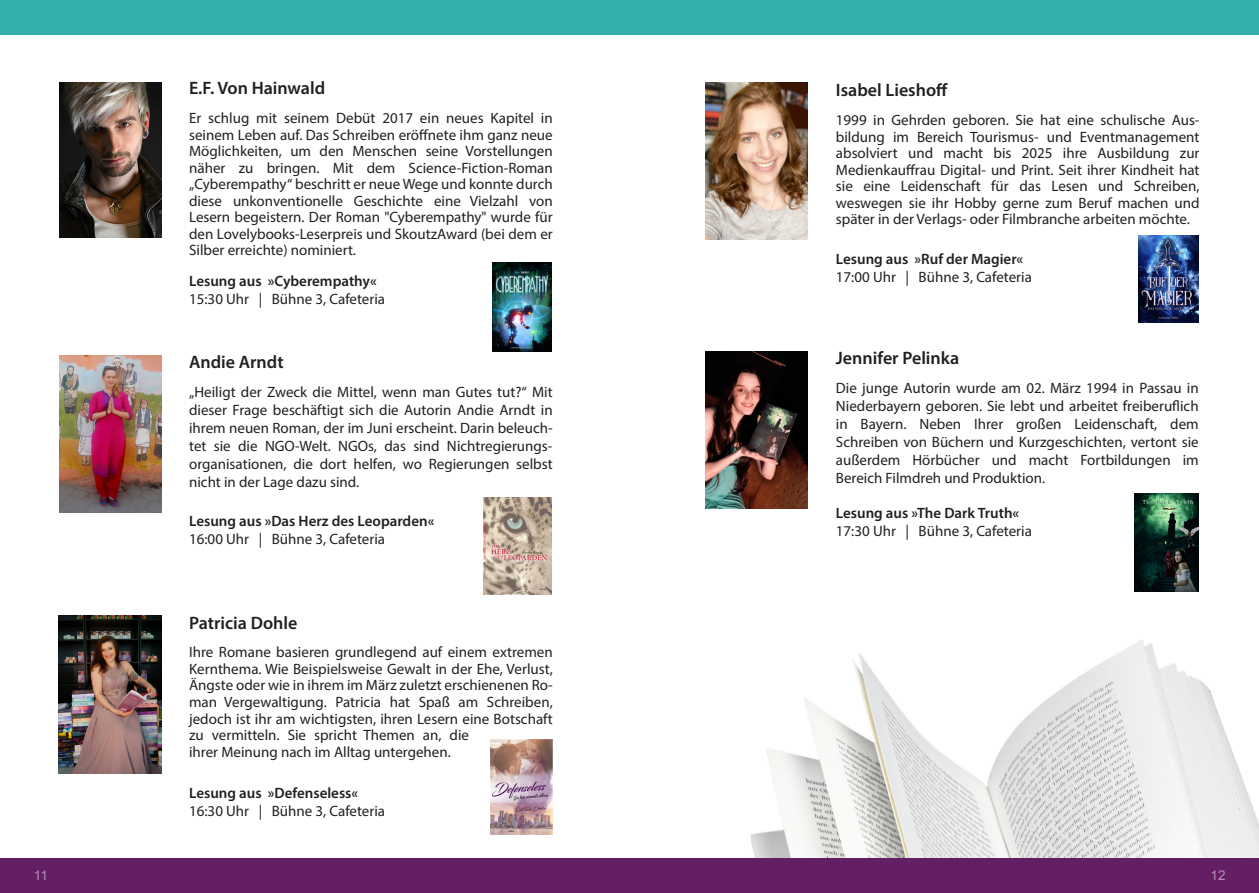
<style>
.page{position:relative;width:1259px;height:893px;background:#fff}
.page>*{position:absolute;margin:0;border:0;box-sizing:border-box;transform-origin:0 0}
.t1{font:600 18px "Myriad Pro";color:#221f20}
.t2{font:15px/16.5px "Myriad Pro";color:#221f20;text-align:justify}
.t3{font:600 15px "Myriad Pro";color:#221f20}
.t4{font:13.5px "Arial";color:rgb(255 255 255/.5)}
</style>
<div class="page">
<img style="left:750px;top:639px;width:509px;height:219px">
<img style="left:492px;top:263px;width:59px;height:89px">
<img style="left:60px;top:83px;width:102px;height:154px">
<img style="left:60px;top:355px;width:102px;height:157px">
<img style="left:484px;top:497px;width:67px;height:97px">
<img style="left:490px;top:739px;width:63px;height:96px">
<img style="left:59px;top:616px;width:102px;height:157px">
<div style="left:0;top:858px;width:629px;height:35px;background:#641e64"></div>
<div style="left:0;top:0;width:629px;height:35px;background:#35afab"></div>
<img style="left:1139px;top:236px;width:59px;height:87px">
<img style="left:705px;top:83px;width:102px;height:157px">
<img style="left:705px;top:351px;width:103px;height:157px">
<img style="left:1135px;top:494px;width:63px;height:97px">
<div style="left:629px;top:858px;width:630px;height:35px;background:#641e64"></div>
<div style="left:629px;top:0;width:630px;height:35px;background:#35afab"></div>
<p class="t1" style="left:189px;top:81px;width:137px">E.F. Von Hainwald</p>
<p class="t2" style="left:189px;top:111px;width:365px">Er schlug mit seinem Debüt 2017 ein neues Kapitel in seinem Leben auf. Das Schreiben eröffnete ihm ganz neue Möglichkeiten, um den Menschen seine Vorstellungen näher zu bringen. Mit dem Science-Fiction-Roman „Cyberempathy“ beschritt er neue Wege und konnte durch diese unkonventionelle Geschichte eine Vielzahl von Lesern begeistern. Der Roman "Cyberempathy" wurde für den Lovelybooks-Leserpreis und SkoutzAward (bei dem er Silber erreichte) nominiert.</p>
<p class="t3" style="left:189px;top:275px;width:189px">Lesung aus »Cyberempathy«</p>
<p class="t2" style="left:189px;top:292px;width:198px">15:30 Uhr | Bühne 3, Cafeteria</p>
<p class="t1" style="left:189px;top:355px;width:96px">Andie Arndt</p>
<p class="t2" style="left:189px;top:384px;width:365px;line-height:18px">„Heiligt der Zweck die Mittel, wenn man Gutes tut?“ Mit dieser Frage beschäftigt sich die Autorin Andie Arndt in ihrem neuen Roman, der im Juni erscheint. Darin beleuch&shy;tet sie die NGO-Welt. NGOs, das sind Nichtregierungs&shy;organisationen, die dort helfen, wo Regierungen selbst nicht in der Lage dazu sind.</p>
<p class="t3" style="left:189px;top:514px;width:247px">Lesung aus »Das Herz des Leoparden«</p>
<p class="t2" style="left:189px;top:532px;width:198px">16:00 Uhr | Bühne 3, Cafeteria</p>
<p class="t1" style="left:189px;top:615px;width:110px">Patricia Dohle</p>
<p class="t2" style="left:189px;top:645px;width:365px;text-align:left">Ihre Romane basieren grundlegend auf einem extremen Kernthema. Wie Beispielsweise Gewalt in der Ehe, Verlust, Ängste oder wie in ihrem im März zuletzt erschienenen Ro&shy;man Vergewaltigung. Patricia hat Spaß am Schreiben, jedoch ist ihr am wichtigsten, ihren Lesern eine Botschaft zu vermitteln. Sie spricht Themen an, die<br>ihrer Meinung nach im Alltag untergehen.</p>
<p class="t3" style="left:189px;top:786px;width:171px">Lesung aus »Defenseless«</p>
<p class="t2" style="left:189px;top:804px;width:198px">16:30 Uhr | Bühne 3, Cafeteria</p>
<p class="t1" style="left:836px;top:83px;width:113px">Isabel Lieshoff</p>
<p class="t2" style="left:836px;top:113px;width:365px">1999 in Gehrden geboren. Sie hat eine schulische Aus&shy;bildung im Bereich Tourismus- und Eventmanagement absolviert und macht bis 2025 ihre Ausbildung zur Medienkauffrau Digital- und Print. Seit ihrer Kindheit hat sie eine Leidenschaft für das Lesen und Schreiben, weswegen sie ihr Hobby gerne zum Beruf machen und später in der Verlags- oder Filmbranche arbeiten möchte.</p>
<p class="t3" style="left:836px;top:252px;width:189px">Lesung aus »Ruf der Magier«</p>
<p class="t2" style="left:836px;top:270px;width:198px">17:00 Uhr | Bühne 3, Cafeteria</p>
<p class="t1" style="left:836px;top:351px;width:125px">Jennifer Pelinka</p>
<p class="t2" style="left:836px;top:380px;width:364px;line-height:18px">Die junge Autorin wurde am 02. März 1994 in Passau in Niederbayern geboren. Sie lebt und arbeitet freiberuflich in Bayern. Neben Ihrer großen Leidenschaft, dem Schreiben von Büchern und Kurzgeschichten, vertont sie außerdem Hörbücher und macht Fortbildungen im Bereich Filmdreh und Produktion.</p>
<p class="t3" style="left:836px;top:507px;width:185px">Lesung aus »The Dark Truth«</p>
<p class="t2" style="left:836px;top:524px;width:198px">17:30 Uhr | Bühne 3, Cafeteria</p>
<p class="t4" style="left:34px;top:871px;width:16px">11</p>
<p class="t4" style="left:1210px;top:871px;width:17px">12</p>
</div>
